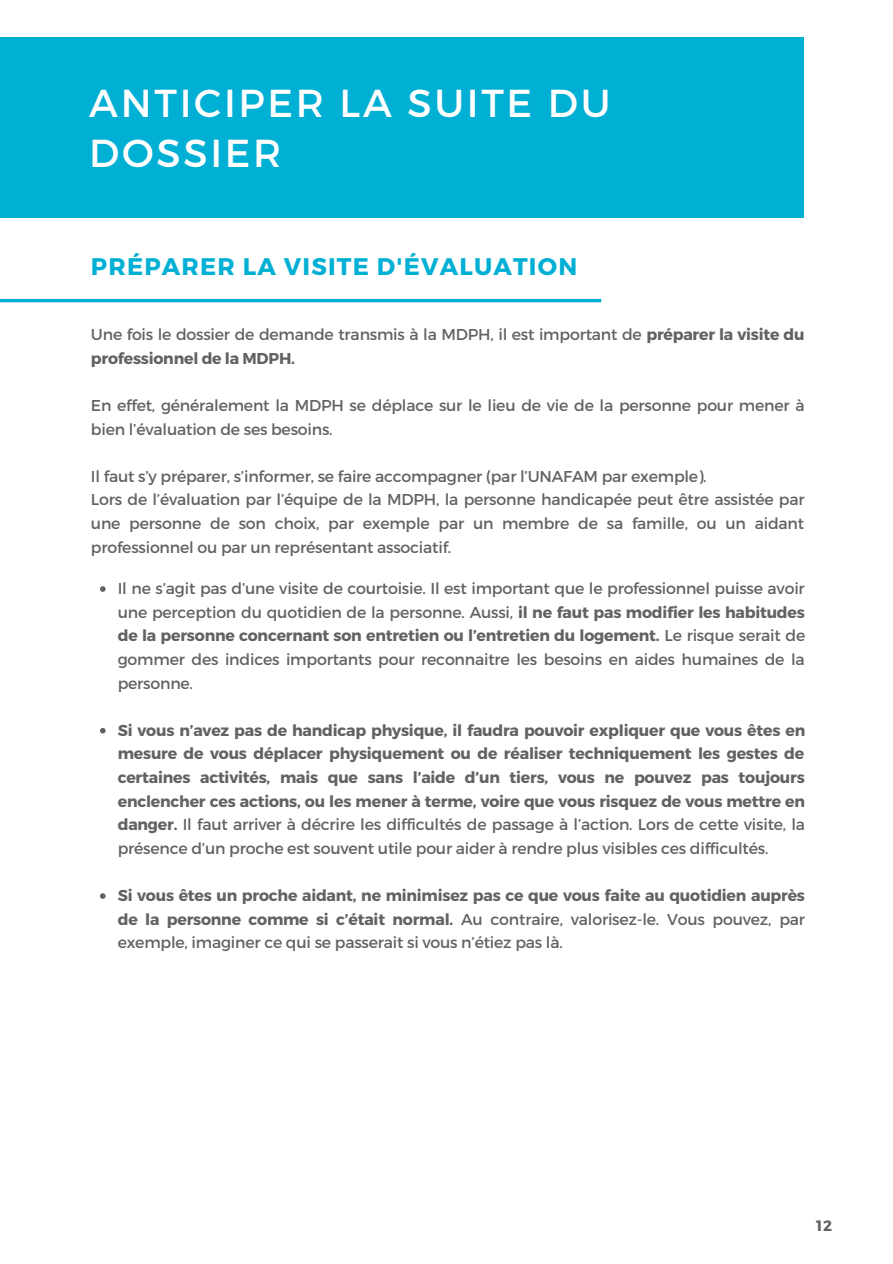
<style>
.page{position:relative;width:893px;height:1264px;background:#fff}
.page>*{position:absolute;margin:0;border:0;box-sizing:border-box;transform-origin:0 0}
.t1{font:39px/50.6px "Montserrat";letter-spacing:.07em;color:#fff}
.t2{font:700 24px "Montserrat";letter-spacing:.05em;color:#00afd4}
.t3{font:15.75px/23.5px "Montserrat";letter-spacing:-.015em;color:#636260}
.t4{font:700 15.75px/23.5px "Montserrat";letter-spacing:-.015em;color:#636260;text-align:justify}
.t5{font:700 15px "Montserrat";color:#636260}
.s1{font-weight:700}
.s2{font-weight:400}
</style>
<div class="page">
<hr style="left:0;top:299px;width:601px;height:3px;background:#00afd4">
<svg style="left:100px;top:586px;width:6px;height:6px"></svg>
<svg style="left:100px;top:728px;width:6px;height:5px"></svg>
<svg style="left:100px;top:893px;width:6px;height:5px"></svg>
<div style="left:0;top:37px;width:803px;height:180px;background:#00afd4"></div>
<p class="t1" style="left:89px;top:76px;width:522px">ANTICIPER LA SUITE DU<br>DOSSIER</p>
<p class="t2" style="left:91px;top:251px;width:487px">PRÉPARER LA VISITE D'ÉVALUATION</p>
<p class="t3" style="left:91px;top:322px;width:715px">Une fois le dossier de demande transmis à la MDPH, il est important de <span class="s1">préparer la visite du professionnel de la MDPH.</span></p>
<p class="t3" style="left:91px;top:393px;width:715px">En effet, généralement la MDPH se déplace sur le lieu de vie de la personne pour mener à bien l’évaluation de ses besoins.</p>
<p class="t3" style="left:91px;top:463px;width:617px">Il faut s’y préparer, s’informer, se faire accompagner (par l’UNAFAM par exemple).</p>
<p class="t3" style="left:91px;top:487px;width:715px;text-align:justify">Lors de l’évaluation par l’équipe de la MDPH, la personne handicapée peut être assistée par une personne de son choix, par exemple par un membre de sa famille, ou un aidant professionnel ou par un représentant associatif.</p>
<p class="t3" style="left:118px;top:576px;width:689px;text-align:justify">Il ne s’agit pas d’une visite de courtoisie. Il est important que le professionnel puisse avoir une perception du quotidien de la personne. Aussi, <span class="s1">il ne faut pas modifier les habitudes de la personne concernant son entretien ou l’entretien du logement.</span> Le risque serait de gommer des indices importants pour reconnaitre les besoins en aides humaines de la personne.</p>
<p class="t4" style="left:118px;top:717px;width:689px">Si vous n’avez pas de handicap physique, il faudra pouvoir expliquer que vous êtes en mesure de vous déplacer physiquement ou de réaliser techniquement les gestes de certaines activités, mais que sans l’aide d’un tiers, vous ne pouvez pas toujours enclencher ces actions, ou les mener à terme, voire que vous risquez de vous mettre en danger. <span class="s2">Il faut arriver à décrire les difficultés de passage à l’action. Lors de cette visite, la présence d’un proche est souvent utile pour aider à rendre plus visibles ces difficultés.</span></p>
<p class="t4" style="left:118px;top:882px;width:688px">Si vous êtes un proche aidant, ne minimisez pas ce que vous faite au quotidien auprès de la personne comme si c’était normal. <span class="s2">Au contraire, valorisez-le. Vous pouvez, par exemple, imaginer ce qui se passerait si vous n’étiez pas là.</span></p>
<p class="t5" style="left:816px;top:1215px;width:17px">12</p>
</div>
